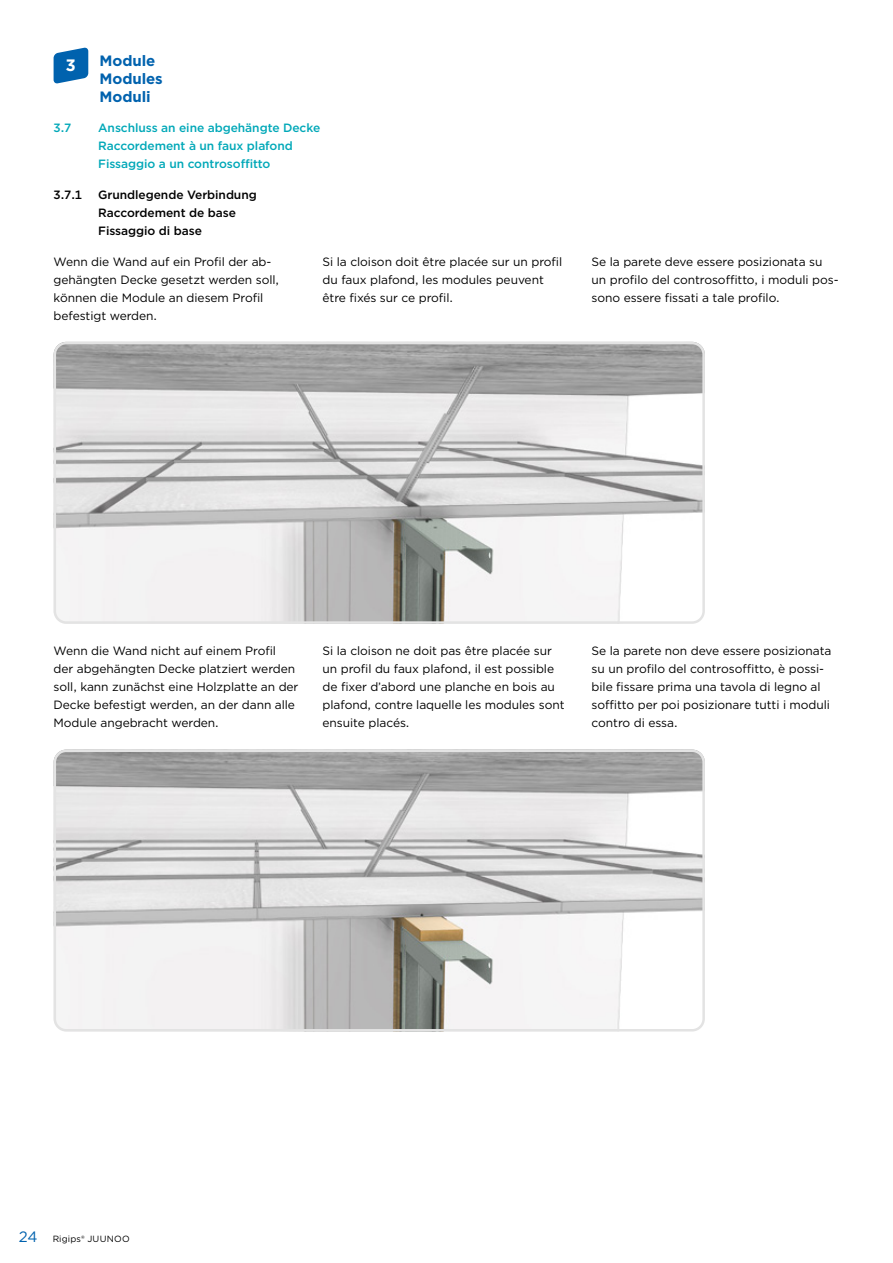
<style>
.page{position:relative;width:893px;height:1263px;background:#fff}
.page>*{position:absolute;margin:0;border:0;box-sizing:border-box;transform-origin:0 0}
.t1{font:700 16.5px "Gotham";color:#fff}
.t2{font:700 15px/18px "Gotham";letter-spacing:-.005em;color:#0062ae}
.t3{font:12px/18px "Gotham";letter-spacing:-.005em;color:#000}
.t4{font:500 12px/18px "Gotham";letter-spacing:-.005em;color:#00a8b8}
.t5{font:500 12px/18px "Gotham";letter-spacing:-.005em;color:#000}
.t6{font:9px "Gotham";letter-spacing:.02em;color:#000}
.s1{font-size:15px;color:#0062ae}
</style>
<div class="page">
<img style="left:54px;top:342px;width:648px;height:279px">
<div style="left:54px;top:342px;width:651px;height:282px;border:2px solid #e3e3e3;border-radius:12px"></div>
<img style="left:54px;top:752px;width:648px;height:279px">
<div style="left:54px;top:749px;width:651px;height:282px;border:2px solid #e3e3e3;border-radius:12px"></div>
<svg style="left:54px;top:47px;width:34px;height:37px"></svg>
<h1 class="t1" style="left:66px;top:55px;width:11px">3</h1>
<p class="t2" style="left:100px;top:52px;width:65px">Module<br>Modules<br>Moduli</p>
<p class="t4" style="left:54px;top:119px;width:19px">3.7</p>
<p class="t4" style="left:98px;top:119px;width:224px">Anschluss an eine abgehängte Decke<br>Raccordement à un faux plafond<br>Fissaggio a un controsoffitto</p>
<p class="t5" style="left:54px;top:186px;width:30px">3.7.1</p>
<p class="t5" style="left:98px;top:186px;width:160px">Grundlegende Verbindung<br>Raccordement de base<br>Fissaggio di base</p>
<p class="t3" style="left:54px;top:253px;width:227px">Wenn die Wand auf ein Profil der ab&shy;gehängten Decke gesetzt werden soll, können die Module an diesem Profil befestigt werden.</p>
<p class="t3" style="left:323px;top:253px;width:241px">Si la cloison doit être placée sur un profil du faux plafond, les modules peuvent être fixés sur ce profil.</p>
<p class="t3" style="left:592px;top:253px;width:248px">Se la parete deve essere posizionata su un profilo del controsoffitto, i moduli pos&shy;sono essere fissati a tale profilo.</p>
<p class="t3" style="left:54px;top:641px;width:246px">Wenn die Wand nicht auf einem Profil der abgehängten Decke platziert werden soll, kann zunächst eine Holzplatte an der Decke befestigt werden, an der dann alle Module angebracht werden.</p>
<p class="t3" style="left:323px;top:641px;width:243px">Si la cloison ne doit pas être placée sur un profil du faux plafond, il est possible de fixer d’abord une planche en bois au plafond, contre laquelle les modules sont ensuite placés.</p>
<p class="t3" style="left:592px;top:641px;width:241px">Se la parete non deve essere posizionata su un profilo del controsoffitto, è possi&shy;bile fissare prima una tavola di legno al soffitto per poi posizionare tutti i moduli contro di essa.</p>
<p class="t6" style="left:19px;top:1233px;width:112px"><span class="s1">24</span> Rigips® JUUNOO</p>
</div>
